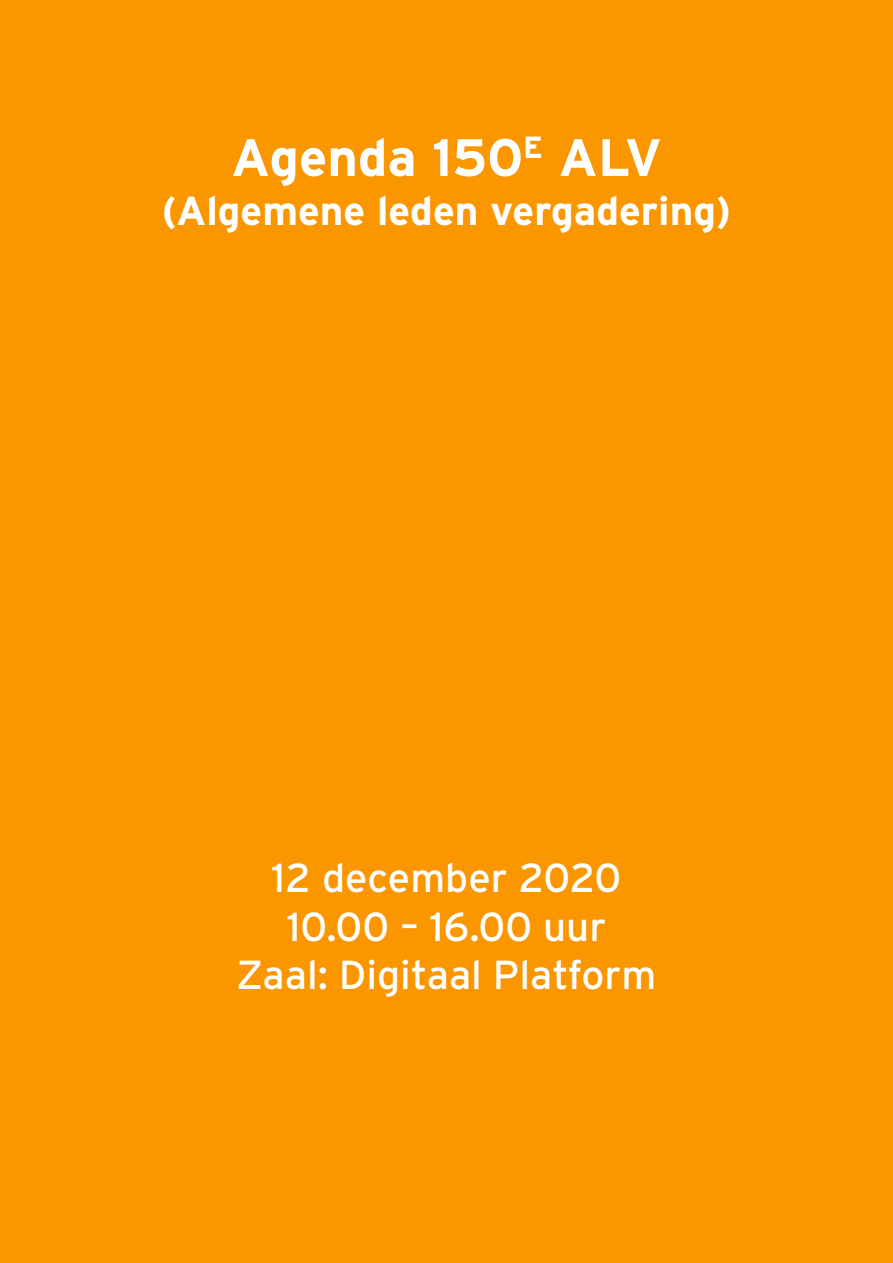
<style>
.page{position:relative;width:893px;height:1263px;background:#fa9600}
.page>*{position:absolute;margin:0;border:0;box-sizing:border-box;transform-origin:0 0}
.t1{font:700 52.5px "Interstate";color:#fff}
.t2{font:40.5px "Interstate";color:#fff}
.t3{font:700 40.5px "Interstate";color:#fff}
</style>
<div class="page">
<p class="t1" style="left:231px;top:128px;width:433px">Agenda 150<sup>E</sup> ALV</p>
<p class="t3" style="left:162px;top:188px;width:571px">(Algemene leden vergadering)</p>
<p class="t2" style="left:272px;top:855px;width:351px">12 december 2020</p>
<p class="t2" style="left:287px;top:904px;width:321px">10.00 – 16.00 uur</p>
<p class="t2" style="left:237px;top:952px;width:421px">Zaal: Digitaal Platform</p>
</div>
